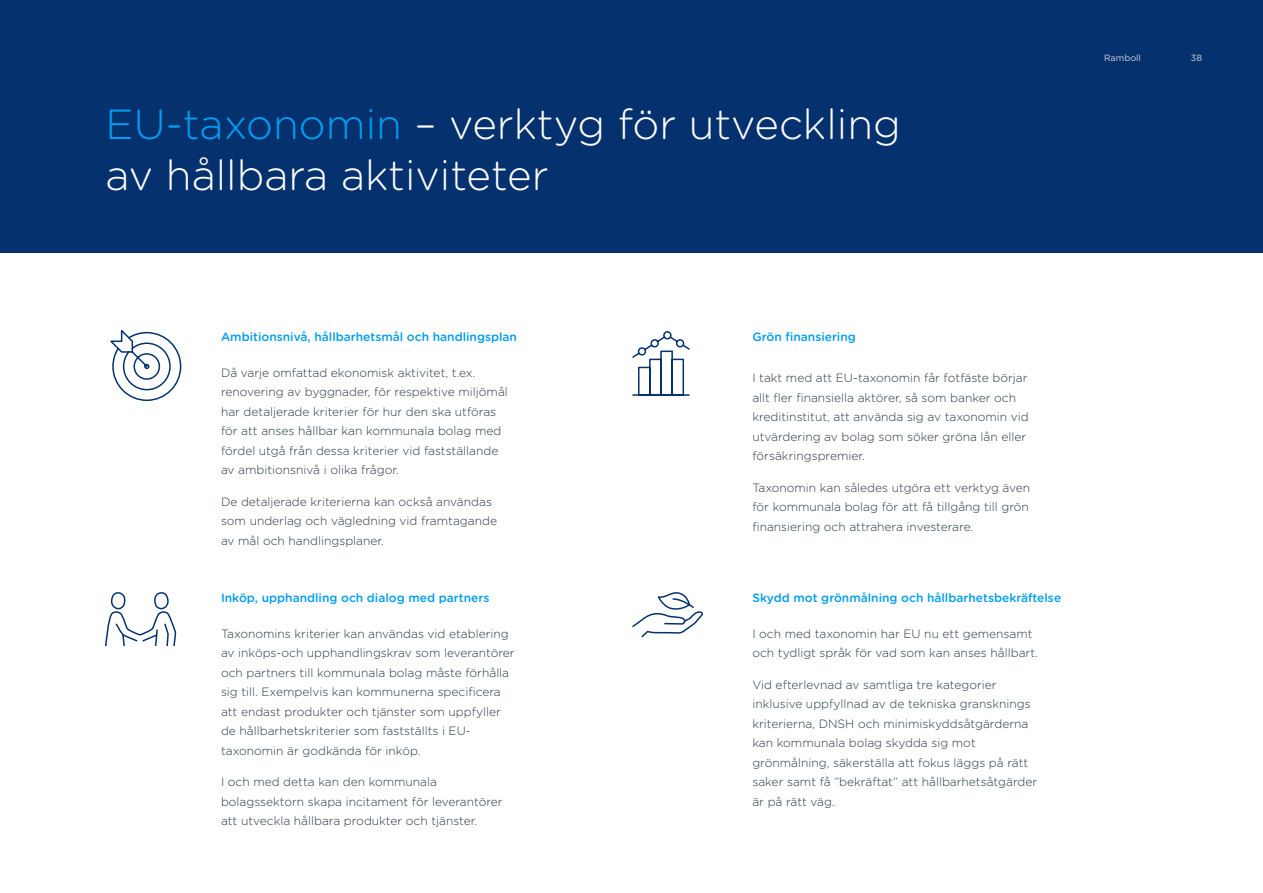
<style>
.page{position:relative;width:1263px;height:893px;background:#fff}
.page>*{position:absolute;margin:0;border:0;box-sizing:border-box;transform-origin:0 0}
.t1{font:300 42px/51px "Gotham Rounded";color:#fff}
.t2{font:300 12px/19.5px "Gotham Rounded";color:#273943}
.t3{font:500 12px "Gotham Rounded";color:#009df0}
.t4{font:9px "Gotham Rounded";color:#d4d7da}
.s1{color:#009df0}
</style>
<div class="page">
<div style="left:0;top:0;width:1263px;height:252px;background:#05326e"></div>
<svg style="left:105px;top:592px;width:72px;height:55px"></svg>
<svg style="left:632px;top:331px;width:58px;height:65px"></svg>
<svg style="left:632px;top:592px;width:71px;height:46px"></svg>
<svg style="left:110px;top:330px;width:72px;height:71px"></svg>
<h1 class="t1" style="left:106px;top:96px;width:797px"><span class="s1">EU-taxonomin</span> – verktyg för utveckling av hållbara aktiviteter</h1>
<p class="t4" style="left:1104px;top:52px;width:38px">Ramboll</p>
<p class="t4" style="left:1191px;top:52px;width:13px">38</p>
<p class="t3" style="left:221px;top:328px;width:298px">Ambitionsnivå, hållbarhetsmål och handlingsplan</p>
<p class="t3" style="left:752px;top:328px;width:105px">Grön finansiering</p>
<p class="t2" style="left:221px;top:362px;width:288px">Då varje omfattad ekonomisk aktivitet, t.ex. renovering av byggnader, för respektive miljömål har detaljerade kriterier för hur den ska utföras för att anses hållbar kan kommunala bolag med fördel utgå från dessa kriterier vid fastställande av ambitionsnivå i olika frågor.</p>
<p class="t2" style="left:221px;top:491px;width:278px">De detaljerade kriterierna kan också användas som underlag och vägledning vid framtagande av mål och handlingsplaner.</p>
<p class="t3" style="left:221px;top:589px;width:270px">Inköp, upphandling och dialog med partners</p>
<p class="t2" style="left:221px;top:623px;width:295px">Taxonomins kriterier kan användas vid etablering av inköps-och upphandlingskrav som leverantörer och partners till kommunala bolag måste förhålla sig till. Exempelvis kan kommunerna specificera att endast produkter och tjänster som uppfyller de hållbarhetskriterier som fastställts i EU&shy;taxonomin är godkända för inköp.</p>
<p class="t2" style="left:221px;top:772px;width:283px">I och med detta kan den kommunala bolagssektorn skapa incitament för leverantörer att utveckla hållbara produkter och tjänster.</p>
<p class="t2" style="left:752px;top:368px;width:278px">I takt med att EU-taxonomin får fotfäste börjar allt fler finansiella aktörer, så som banker och kreditinstitut, att använda sig av taxonomin vid utvärdering av bolag som söker gröna lån eller försäkringspremier.</p>
<p class="t2" style="left:752px;top:477px;width:279px;text-align:justify">Taxonomin kan således utgöra ett verktyg även för kommunala bolag för att få tillgång till grön finansiering och attrahera investerare.</p>
<p class="t3" style="left:752px;top:589px;width:310px">Skydd mot grönmålning och hållbarhetsbekräftelse</p>
<p class="t2" style="left:752px;top:623px;width:287px">I och med taxonomin har EU nu ett gemensamt och tydligt språk för vad som kan anses hållbart.</p>
<p class="t2" style="left:752px;top:674px;width:286px">Vid efterlevnad av samtliga tre kategorier inklusive uppfyllnad av de tekniska gransknings kriterierna, DNSH och minimiskyddsåtgärderna kan kommunala bolag skydda sig mot grönmålning, säkerställa att fokus läggs på rätt saker samt få ”bekräftat” att hållbarhetsåtgärder är på rätt väg.</p>
</div>
